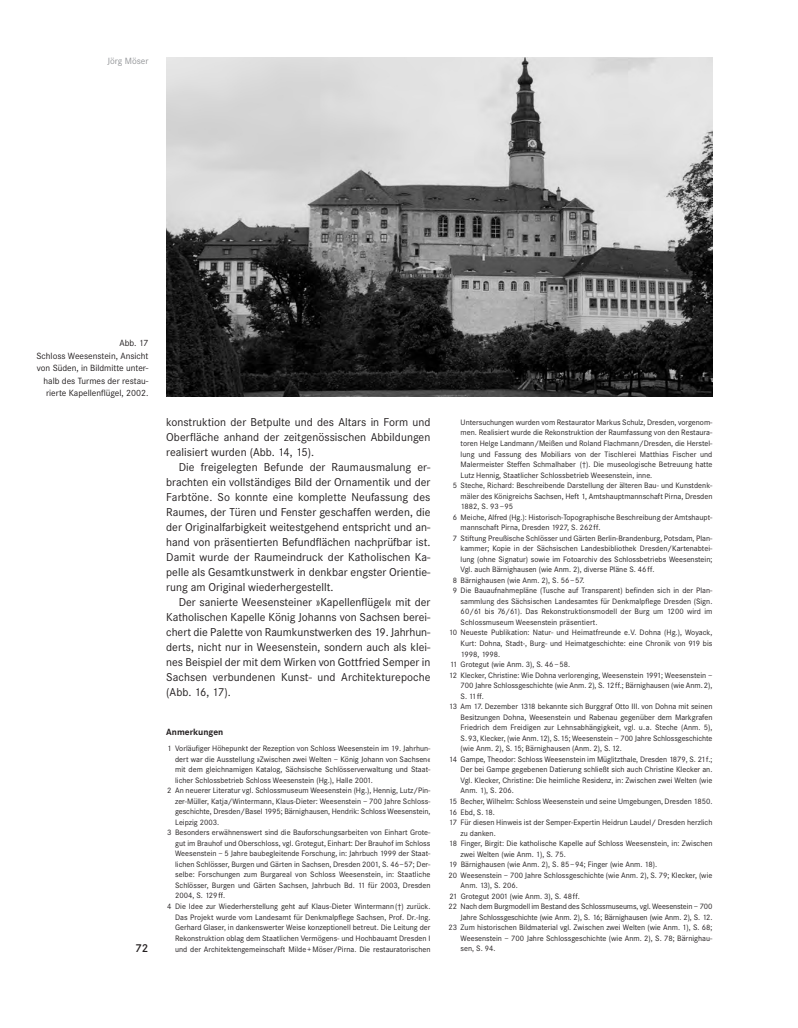
<style>
.page{position:relative;width:798px;height:1028px;background:#fff}
.page>*{position:absolute;margin:0;border:0;box-sizing:border-box;transform-origin:0 0}
.t1{font:11.88px/15px "Corporate S";color:#231f20;text-align:justify}
.t2{font:600 11.88px "Corporate S";color:#231f20}
.t3{font:9.38px/12.5px "Corporate S";color:#231f20;text-align:right}
.t4{font:700 9.38px "Corporate S";color:#231f20}
.t5{font:9.38px "Corporate S";color:#939598}
.t6{font:8.12px "Corporate S";color:#231f20}
</style>
<div class="page">
<svg style="left:166px;top:57px;width:547px;height:340px"></svg>
<p class="t5" style="left:107px;top:56px;width:43px">Jörg Möser</p>
<p class="t3" style="left:36px;top:337px;width:113px">Abb. 17<br>Schloss Weesenstein, Ansicht von Süden, in Bildmitte unter&shy;halb des Turmes der restau&shy;rierte Kapellenflügel, 2002.</p>
<h1 class="t2" style="left:135px;top:941px;width:15px">72</h1>
<h1 class="t1" style="left:166px;top:415px;width:266px">konstruktion der Betpulte und des Altars in Form und Oberfläche anhand der zeitgenössischen Abbildungen realisiert wurden (Abb. 14, 15).</h1>
<p class="t1" style="left:166px;top:460px;width:265px;text-indent:12px">Die freigelegten Befunde der Raumausmalung er&shy;brachten ein vollständiges Bild der Ornamentik und der Farbtöne. So konnte eine komplette Neufassung des Raumes, der Türen und Fenster geschaffen werden, die der Originalfarbigkeit weitestgehend entspricht und an&shy;hand von präsentierten Befundflächen nachprüfbar ist.<br>Damit wurde der Raumeindruck der Katholischen Ka&shy;pelle als Gesamtkunstwerk in denkbar engster Orientie&shy;rung am Original wiederhergestellt.</p>
<p class="t1" style="left:166px;top:595px;width:265px;text-indent:12px">Der sanierte Weesensteiner »Kapellenflügel« mit der Katholischen Kapelle König Johanns von Sachsen berei&shy;chert die Palette von Raumkunstwerken des 19. Jahrhun&shy;derts, nicht nur in Weesenstein, sondern auch als klei&shy;nes Beispiel der mit dem Wirken von Gottfried Semper in Sachsen verbundenen Kunst- und Architekturepoche (Abb. 16, 17).</p>
<p class="t4" style="left:166px;top:726px;width:59px">Anmerkungen</p>
<p class="t6" style="left:167px;top:744px;width:264px">1 Vorläufiger Höhepunkt der Rezeption von Schloss Weesenstein im 19. Jahrhun-</p>
<p class="t6" style="left:175px;top:754px;width:257px">dert war die Ausstellung »Zwischen zwei Welten – König Johann von Sachsen«</p>
<p class="t6" style="left:175px;top:765px;width:257px">mit dem gleichnamigen Katalog, Sächsische Schlösserverwaltung und Staat-</p>
<p class="t6" style="left:175px;top:775px;width:199px">licher Schlossbetrieb Schloss Weesenstein (Hg.), Halle 2001.</p>
<p class="t6" style="left:167px;top:786px;width:265px">2 An neuerer Literatur vgl. Schlossmuseum Weesenstein (Hg.), Hennig, Lutz/Pin-</p>
<p class="t6" style="left:175px;top:796px;width:257px">zer-Müller, Katja/Wintermann, Klaus-Dieter: Weesenstein – 700 Jahre Schloss-</p>
<p class="t6" style="left:175px;top:807px;width:257px">geschichte, Dresden/Basel 1995; Bärnighausen, Hendrik: Schloss Weesenstein,</p>
<p class="t6" style="left:175px;top:817px;width:46px">Leipzig 2003.</p>
<p class="t6" style="left:167px;top:828px;width:264px">3 Besonders erwähnenswert sind die Bauforschungsarbeiten von Einhart Grote-</p>
<p class="t6" style="left:175px;top:838px;width:257px">gut im Brauhof und Oberschloss, vgl. Grotegut, Einhart: Der Brauhof im Schloss</p>
<p class="t6" style="left:175px;top:849px;width:257px">Weesenstein – 5 Jahre baubegleitende Forschung, in: Jahrbuch 1999 der Staat-</p>
<p class="t6" style="left:175px;top:859px;width:257px">lichen Schlösser, Burgen und Gärten in Sachsen, Dresden 2001, S. 46–57; Der-</p>
<p class="t6" style="left:175px;top:870px;width:257px">selbe: Forschungen zum Burgareal von Schloss Weesenstein, in: Staatliche</p>
<p class="t6" style="left:175px;top:880px;width:257px">Schlösser, Burgen und Gärten Sachsen, Jahrbuch Bd. 11 für 2003, Dresden</p>
<p class="t6" style="left:175px;top:891px;width:52px">2004, S. 129ff.</p>
<p class="t6" style="left:167px;top:902px;width:264px">4 Die Idee zur Wiederherstellung geht auf Klaus-Dieter Wintermann(†) zurück.</p>
<p class="t6" style="left:175px;top:912px;width:257px">Das Projekt wurde vom Landesamt für Denkmalpflege Sachsen, Prof. Dr.-Ing.</p>
<p class="t6" style="left:175px;top:923px;width:257px">Gerhard Glaser, in dankenswerter Weise konzeptionell betreut. Die Leitung der</p>
<p class="t6" style="left:175px;top:933px;width:257px">Rekonstruktion oblag dem Staatlichen Vermögens- und Hochbauamt Dresden I</p>
<p class="t6" style="left:175px;top:944px;width:257px">und der Architektengemeinschaft Milde+Möser/Pirna. Die restauratorischen</p>
<p class="t6" style="left:460px;top:418px;width:253px">Untersuchungen wurden vom Restaurator Markus Schulz, Dresden, vorgenom-</p>
<p class="t6" style="left:460px;top:428px;width:253px">men. Realisiert wurde die Rekonstruktion der Raumfassung von den Restaura-</p>
<p class="t6" style="left:460px;top:439px;width:253px">toren Helge Landmann/Meißen und Roland Flachmann/Dresden, die Herstel-</p>
<p class="t6" style="left:460px;top:449px;width:253px">lung und Fassung des Mobiliars von der Tischlerei Matthias Fischer und</p>
<p class="t6" style="left:460px;top:460px;width:253px">Malermeister Steffen Schmalhaber (†). Die museologische Betreuung hatte</p>
<p class="t6" style="left:460px;top:470px;width:193px">Lutz Hennig, Staatlicher Schlossbetrieb Weesenstein, inne.</p>
<p class="t6" style="left:452px;top:481px;width:261px">5 Steche, Richard: Beschreibende Darstellung der älteren Bau- und Kunstdenk-</p>
<p class="t6" style="left:460px;top:491px;width:253px">mäler des Königreichs Sachsen, Heft 1, Amtshauptmannschaft Pirna, Dresden</p>
<p class="t6" style="left:460px;top:502px;width:54px">1882, S. 93–95</p>
<p class="t6" style="left:452px;top:512px;width:261px">6 Meiche, Alfred (Hg.): Historisch-Topographische Beschreibung der Amtshaupt-</p>
<p class="t6" style="left:460px;top:523px;width:141px">mannschaft Pirna, Dresden 1927, S. 262ff.</p>
<p class="t6" style="left:452px;top:533px;width:261px">7 Stiftung Preußische Schlösser und Gärten Berlin-Brandenburg, Potsdam, Plan-</p>
<p class="t6" style="left:460px;top:544px;width:253px">kammer; Kopie in der Sächsischen Landesbibliothek Dresden/Kartenabtei-</p>
<p class="t6" style="left:460px;top:554px;width:253px">lung (ohne Signatur) sowie im Fotoarchiv des Schlossbetriebs Weesenstein;</p>
<p class="t6" style="left:460px;top:565px;width:195px">Vgl. auch Bärnighausen (wie Anm. 2), diverse Pläne S. 46 ff.</p>
<p class="t6" style="left:452px;top:575px;width:133px">8 Bärnighausen (wie Anm. 2), S. 56–57.</p>
<p class="t6" style="left:452px;top:586px;width:261px">9 Die Bauaufnahmepläne (Tusche auf Transparent) befinden sich in der Plan-</p>
<p class="t6" style="left:460px;top:596px;width:253px">sammlung des Sächsischen Landesamtes für Denkmalpflege Dresden (Sign.</p>
<p class="t6" style="left:460px;top:607px;width:253px">60/61 bis 76/61). Das Rekonstruktionsmodell der Burg um 1200 wird im</p>
<p class="t6" style="left:460px;top:617px;width:138px">Schlossmuseum Weesenstein präsentiert.</p>
<p class="t6" style="left:448px;top:628px;width:265px">10 Neueste Publikation: Natur- und Heimatfreunde e.V. Dohna (Hg.), Woyack,</p>
<p class="t6" style="left:460px;top:639px;width:253px">Kurt: Dohna, Stadt-, Burg- und Heimatgeschichte: eine Chronik von 919 bis</p>
<p class="t6" style="left:460px;top:649px;width:41px">1998, 1998.</p>
<p class="t6" style="left:449px;top:660px;width:122px">11 Grotegut (wie Anm. 3), S. 46–58.</p>
<p class="t6" style="left:448px;top:670px;width:265px">12 Klecker, Christine: Wie Dohna verlorenging, Weesenstein 1991; Weesenstein –</p>
<p class="t6" style="left:460px;top:681px;width:253px">700 Jahre Schlossgeschichte (wie Anm. 2), S. 12ff.; Bärnighausen (wie Anm. 2),</p>
<p class="t6" style="left:460px;top:691px;width:25px">S. 11ff.</p>
<p class="t6" style="left:448px;top:702px;width:265px">13 Am 17. Dezember 1318 bekannte sich Burggraf Otto III. von Dohna mit seinen</p>
<p class="t6" style="left:460px;top:712px;width:253px">Besitzungen Dohna, Weesenstein und Rabenau gegenüber dem Markgrafen</p>
<p class="t6" style="left:460px;top:723px;width:253px">Friedrich dem Freidigen zur Lehnsabhängigkeit, vgl. u.a. Steche (Anm. 5),</p>
<p class="t6" style="left:460px;top:733px;width:253px">S. 93, Klecker, (wie Anm.12), S.15; Weesenstein – 700 Jahre Schlossgeschichte</p>
<p class="t6" style="left:460px;top:744px;width:163px">(wie Anm. 2), S. 15; Bärnighausen (Anm. 2), S. 12.</p>
<p class="t6" style="left:448px;top:754px;width:265px">14 Gampe, Theodor: Schloss Weesenstein im Müglitzthale, Dresden 1879, S. 21f.;</p>
<p class="t6" style="left:460px;top:765px;width:253px">Der bei Gampe gegebenen Datierung schließt sich auch Christine Klecker an.</p>
<p class="t6" style="left:460px;top:775px;width:253px">Vgl. Klecker, Christine: Die heimliche Residenz, in: Zwischen zwei Welten (wie</p>
<p class="t6" style="left:460px;top:786px;width:55px">Anm. 1), S. 206.</p>
<p class="t6" style="left:448px;top:796px;width:265px">15 Becher, Wilhelm: Schloss Weesenstein und seine Umgebungen, Dresden 1850.</p>
<p class="t6" style="left:448px;top:807px;width:48px">16 Ebd, S. 18.</p>
<p class="t6" style="left:448px;top:818px;width:265px">17 Für diesen Hinweis ist der Semper-Expertin Heidrun Laudel/ Dresden herzlich</p>
<p class="t6" style="left:460px;top:828px;width:37px">zu danken.</p>
<p class="t6" style="left:448px;top:839px;width:265px">18 Finger, Birgit: Die katholische Kapelle auf Schloss Weesenstein, in: Zwischen</p>
<p class="t6" style="left:460px;top:849px;width:106px">zwei Welten (wie Anm. 1), S. 75.</p>
<p class="t6" style="left:449px;top:860px;width:209px">19 Bärnighausen (wie Anm. 2), S. 85–94; Finger (wie Anm. 18).</p>
<p class="t6" style="left:448px;top:870px;width:265px">20 Weesenstein – 700 Jahre Schlossgeschichte (wie Anm. 2), S. 79; Klecker, (wie</p>
<p class="t6" style="left:460px;top:881px;width:59px">Anm. 13), S. 206.</p>
<p class="t6" style="left:449px;top:891px;width:132px">21 Grotegut 2001 (wie Anm. 3), S. 48ff.</p>
<p class="t6" style="left:448px;top:902px;width:265px">22 Nach dem Burgmodell im Bestand des Schlossmuseums, vgl. Weesenstein – 700</p>
<p class="t6" style="left:460px;top:912px;width:253px">Jahre Schlossgeschichte (wie Anm. 2), S. 16; Bärnighausen (wie Anm. 2), S. 12.</p>
<p class="t6" style="left:448px;top:923px;width:265px">23 Zum historischen Bildmaterial vgl. Zwischen zwei Welten (wie Anm. 1), S. 68;</p>
<p class="t6" style="left:460px;top:933px;width:253px">Weesenstein – 700 Jahre Schlossgeschichte (wie Anm. 2), S. 78; Bärnighau-</p>
<p class="t6" style="left:460px;top:944px;width:36px">sen, S. 94.</p>
</div>
